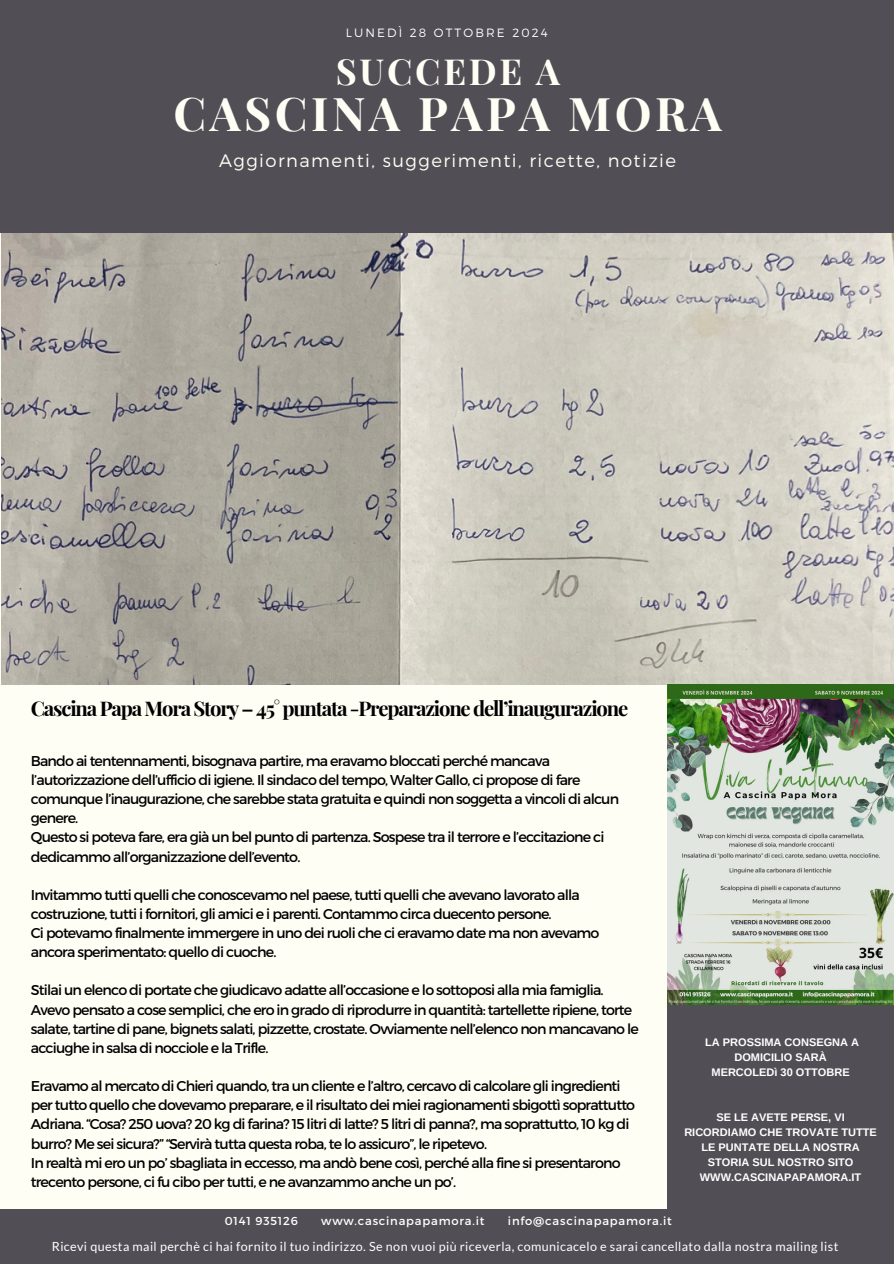
<style>
.page{position:relative;width:894px;height:1264px;background:#fff}
.page>*{position:absolute;margin:0;border:0;box-sizing:border-box;transform-origin:0 0}
.t1{font:700 46.5px "Playfair Display";letter-spacing:.075em;color:#fefef4}
.t2{font:700 36px "Playfair Display";letter-spacing:.075em;color:#fefef4}
.t3{font:700 20.25px "Playfair Display";letter-spacing:-.06em;color:#000}
.t4{font:300 18px "Montserrat";letter-spacing:.08em;color:#fefef4}
.t5{font:14.25px/19.2px "Montserrat";letter-spacing:-.06em;color:#000}
.t6{font:12.6px "Lato";letter-spacing:.03em;color:#fff}
.t7{font:300 12px "Montserrat";letter-spacing:.18em;color:#fff}
.t8{font:11.55px "Montserrat";letter-spacing:.07em;color:#fff}
.t9{font:700 10.95px/15px "Arimo";color:#fff;text-align:center}
</style>
<div class="page">
<div style="left:0;top:0;width:893px;height:1263px;background:#fefef4"></div>
<div style="left:0;top:1208px;width:893px;height:55px;background:#524e55"></div>
<div style="left:667px;top:943px;width:226px;height:273px;background:#524e55"></div>
<div style="left:0;top:0;width:893px;height:233px;background:#524e55"></div>
<img style="left:2px;top:233px;width:891px;height:451px">
<img style="left:667px;top:684px;width:226px;height:320px">
<p class="t7" style="left:345px;top:25px;width:203px">LUNEDÌ 28 OTTOBRE 2024</p>
<h4 class="t2" style="left:336px;top:46px;width:226px">SUCCEDE A</h4>
<h4 class="t1" style="left:173px;top:81px;width:550px">CASCINA PAPA MORA</h4>
<p class="t4" style="left:219px;top:149px;width:458px">Aggiornamenti, suggerimenti, ricette, notizie</p>
<p class="t3" style="left:31px;top:694px;width:598px">Cascina Papa Mora Story – 45° puntata -Preparazione dell’inaugurazione</p>
<h2 class="t5" style="left:31px;top:750px;width:589px">Bando ai tentennamenti, bisognava partire, ma eravamo bloccati perché mancava l’autorizzazione dell’ufficio di igiene. Il sindaco del tempo, Walter Gallo, ci propose di fare comunque l’inaugurazione, che sarebbe stata gratuita e quindi non soggetta a vincoli di alcun genere.<br>Questo si poteva fare, era già un bel punto di partenza. Sospese tra il terrore e l’eccitazione ci dedicammo all’organizzazione dell’evento.</h2>
<h4 class="t5" style="left:31px;top:884px;width:570px">Invitammo tutti quelli che conoscevamo nel paese, tutti quelli che avevano lavorato alla costruzione, tutti i fornitori, gli amici e i parenti. Contammo circa duecento persone.<br>Ci potevamo finalmente immergere in uno dei ruoli che ci eravamo date ma non avevamo ancora sperimentato: quello di cuoche.</h4>
<h4 class="t5" style="left:31px;top:980px;width:609px">Stilai un elenco di portate che giudicavo adatte all’occasione e lo sottoposi alla mia famiglia.<br>Avevo pensato a cose semplici, che ero in grado di riprodurre in quantità: tartellette ripiene, torte salate, tartine di pane, bignets salati, pizzette, crostate. Ovviamente nell’elenco non mancavano le acciughe in salsa di nocciole e la Trifle.</h4>
<h4 class="t5" style="left:31px;top:1075px;width:605px">Eravamo al mercato di Chieri quando, tra un cliente e l’altro, cercavo di calcolare gli ingredienti per tutto quello che dovevamo preparare, e il risultato dei miei ragionamenti sbigottì soprattutto Adriana. “Cosa? 250 uova? 20 kg di farina? 15 litri di latte? 5 litri di panna?, ma soprattutto, 10 kg di burro? Me sei sicura?” “Servirà tutta questa roba, te lo assicuro”, le ripetevo.<br>In realtà mi ero un po’ sbagliata in eccesso, ma andò bene così, perché alla fine si presentarono trecento persone, ci fu cibo per tutti, e ne avanzammo anche un po’.</h4>
<p class="t9" style="left:705px;top:1034px;width:155px">LA PROSSIMA CONSEGNA A<br>DOMICILIO SARÀ</p>
<h6 class="t9" style="left:711px;top:1064px;width:140px">MERCOLEDì 30 OTTOBRE</h6>
<h6 class="t9" style="left:684px;top:1109px;width:194px">SE LE AVETE PERSE, VI<br>RICORDIAMO CHE TROVATE TUTTE<br>LE PUNTATE DELLA NOSTRA<br>STORIA SUL NOSTRO SITO<br>WWW.CASCINAPAPAMORA.IT</h6>
<h3 class="t8" style="left:225px;top:1213px;width:75px">0141 935126</h3>
<h3 class="t8" style="left:321px;top:1213px;width:165px">www.cascinapapamora.it</h3>
<h3 class="t8" style="left:508px;top:1213px;width:165px">info@cascinapapamora.it</h3>
<p class="t6" style="left:52px;top:1238px;width:787px">Ricevi questa mail perchè ci hai fornito il tuo indirizzo. Se non vuoi più riceverla, comunicacelo e sarai cancellato dalla nostra mailing list</p>
</div>
